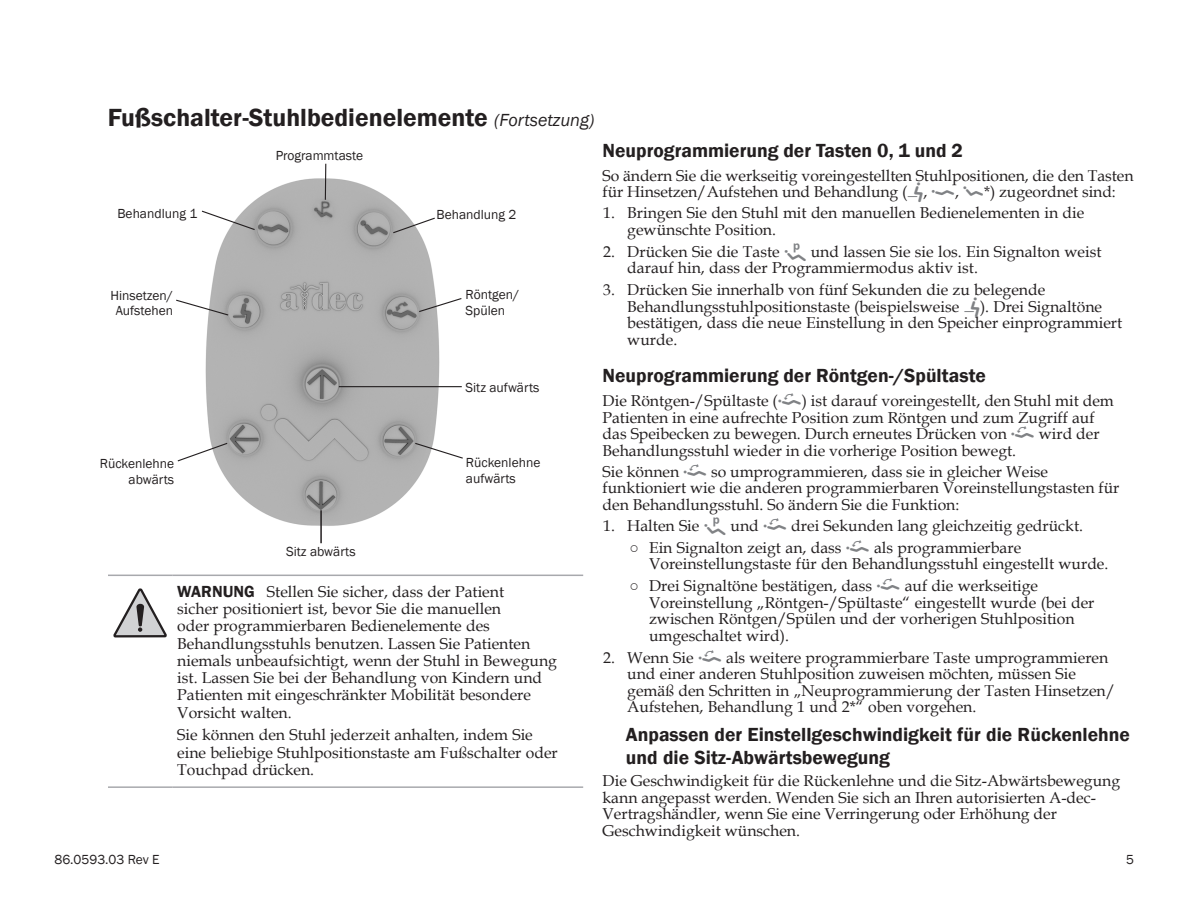
<style>
.page{position:relative;width:1188px;height:918px;background:#fff}
.page>*{position:absolute;margin:0;border:0;box-sizing:border-box;transform-origin:0 0}
.Heading_2{font:600 25.5px "Franklin Gothic";color:#231f20}
.Body_Numbered_-_star{font:600 19.5px/23.4px "Franklin Gothic";color:#231f20}
.Heading_3{font:600 19.5px "Franklin Gothic";color:#231f20}
.Warning_text{font:15.75px/17.2px "Book Antiqua";color:#231f20}
.Body_Text_-_2nd_Colu{font:15.75px/16.5px "Book Antiqua";color:#231f20}
.Body_Numbered{font:15.75px/16.5px "Book Antiqua";color:#231f20}
.Body_Numbered_-_star-2{font:15.75px/16.5px "Book Antiqua";color:#231f20}
.Callout{font:13.5px/15.8px "Franklin Gothic";color:#231f20;text-align:center}
.Callout_-_left{font:13.5px/15.8px "Franklin Gothic";color:#231f20}
.s1{font-weight:400;font-style:italic;font-size:18px}
.s2{font-family:"Franklin Gothic";font-weight:600;font-size:16.5px}
.s3{font-family:"Adec Touch Pad";color:#808285}
</style>
<div class="page">
<img style="left:205px;top:171px;width:241px;height:355px">
<svg style="left:392px;top:217px;width:44px;height:17px"></svg>
<svg style="left:176px;top:299px;width:54px;height:17px"></svg>
<svg style="left:418px;top:297px;width:44px;height:16px"></svg>
<svg style="left:201px;top:210px;width:55px;height:21px"></svg>
<svg style="left:414px;top:442px;width:49px;height:18px"></svg>
<hr style="left:173px;top:575px;width:410px;height:1px;background:#a8a9ad">
<hr style="left:173px;top:786px;width:410px;height:2px;background:#a8a9ad">
<hr style="left:108px;top:575px;width:65px;height:1px;background:#a8a9ad">
<hr style="left:108px;top:786px;width:65px;height:2px;background:#a8a9ad">
<svg style="left:114px;top:588px;width:52px;height:49px"></svg>
<hr style="left:325px;top:164px;width:1px;height:36px;background:#231f20">
<svg style="left:177px;top:442px;width:52px;height:20px"></svg>
<hr style="left:339px;top:386px;width:123px;height:1px;background:#231f20">
<hr style="left:320px;top:510px;width:2px;height:33px;background:#231f20">
<p class="Heading_2" style="left:108px;top:102px;width:488px">Fußschalter-Stuhlbedienelemente <span class="s1">(Fortsetzung)</span></p>
<p class="Callout" style="left:276px;top:148px;width:89px">Programmtaste</p>
<p class="Callout" style="left:118px;top:206px;width:81px">Behandlung 1</p>
<p class="Callout_-_left" style="left:437px;top:207px;width:81px">Behandlung 2</p>
<p class="Callout" style="left:110px;top:288px;width:64px">Hinsetzen/<br>Aufstehen</p>
<p class="Callout_-_left" style="left:465px;top:287px;width:55px">Röntgen/<br>Spülen</p>
<p class="Callout" style="left:465px;top:380px;width:75px">Sitz aufwärts</p>
<p class="Callout" style="left:100px;top:456px;width:76px;text-align:right">Rückenlehne abwärts</p>
<p class="Callout" style="left:466px;top:455px;width:76px;text-align:left">Rückenlehne aufwärts</p>
<p class="Callout" style="left:286px;top:544px;width:71px">Sitz abwärts</p>
<p class="Warning_text" style="left:177px;top:583px;width:381px"><span class="s2">WARNUNG</span> Stellen Sie sicher, dass der Patient<br>sicher positioniert ist, bevor Sie die manuellen<br>oder programmierbaren Bedienelemente des Behandlungsstuhls benutzen. Lassen Sie Patienten niemals unbeaufsichtigt, wenn der Stuhl in Bewegung ist. Lassen Sie bei der Behandlung von Kindern und Patienten mit eingeschränkter Mobilität besondere Vorsicht walten.</p>
<p class="Warning_text" style="left:177px;top:726px;width:382px">Sie können den Stuhl jederzeit anhalten, indem Sie eine beliebige Stuhlpositionstaste am Fußschalter oder<br>Touchpad drücken.</p>
<p class="Heading_3" style="left:603px;top:138px;width:362px">Neuprogrammierung der Tasten 0, 1 und 2</p>
<p class="Body_Text_-_2nd_Colu" style="left:603px;top:167px;width:532px">So ändern Sie die werkseitig voreingestellten Stuhlpositionen, die den Tasten für Hinsetzen/Aufstehen und Behandlung (<span class="s3">O</span>, <span class="s3">R</span>, <span class="s3">Q</span>*) zugeordnet sind:</p>
<p class="Warning_text" style="left:627px;top:204px;width:458px;line-height:16.5px;text-indent:-24px">1. Bringen Sie den Stuhl mit den manuellen Bedienelementen in die gewünschte Position.</p>
<p class="Warning_text" style="left:627px;top:243px;width:476px;line-height:16.5px;text-indent:-24px">2. Drücken Sie die Taste <span class="s3">P</span> und lassen Sie sie los. Ein Signalton weist darauf hin, dass der Programmiermodus aktiv ist.</p>
<p class="Warning_text" style="left:627px;top:281px;width:497px;line-height:16.5px;text-indent:-24px">3. Drücken Sie innerhalb von fünf Sekunden die zu belegende Behandlungsstuhlpositionstaste (beispielsweise <span class="s3">O</span>). Drei Signaltöne bestätigen, dass die neue Einstellung in den Speicher einprogrammiert wurde.</p>
<p class="Heading_3" style="left:603px;top:364px;width:385px">Neuprogrammierung der Röntgen-/Spültaste</p>
<p class="Body_Text_-_2nd_Colu" style="left:603px;top:392px;width:513px">Die Röntgen-/Spültaste (<span class="s3">S</span>) ist darauf voreingestellt, den Stuhl mit dem Patienten in eine aufrechte Position zum Röntgen und zum Zugriff auf das Speibecken zu bewegen. Durch erneutes Drücken von <span class="s3">S</span> wird der Behandlungsstuhl wieder in die vorherige Position bewegt.</p>
<p class="Body_Text_-_2nd_Colu" style="left:603px;top:463px;width:518px">Sie können <span class="s3">S</span> so umprogrammieren, dass sie in gleicher Weise funktioniert wie die anderen programmierbaren Voreinstellungstasten für den Behandlungsstuhl. So ändern Sie die Funktion:</p>
<p class="Warning_text" style="left:603px;top:517px;width:481px">1. Halten Sie <span class="s3">P</span> und <span class="s3">S</span> drei Sekunden lang gleichzeitig gedrückt.</p>
<p class="Body_Numbered_-_star-2" style="left:649px;top:539px;width:461px;text-indent:-20px">○ Ein Signalton zeigt an, dass <span class="s3">S</span> als programmierbare<br>Voreinstellungstaste für den Behandlungsstuhl eingestellt wurde.</p>
<p class="Body_Numbered" style="left:649px;top:577px;width:447px;text-indent:-20px">○ Drei Signaltöne bestätigen, dass <span class="s3">S</span> auf die werkseitige Voreinstellung „Röntgen-/Spültaste“ eingestellt wurde (bei der zwischen Röntgen/Spülen und der vorherigen Stuhlposition umgeschaltet wird).</p>
<p class="Warning_text" style="left:627px;top:649px;width:489px;line-height:16.5px;text-indent:-24px">2. Wenn Sie <span class="s3">S</span> als weitere programmierbare Taste umprogrammieren und einer anderen Stuhlposition zuweisen möchten, müssen Sie gemäß den Schritten in „Neuprogrammierung der Tasten Hinsetzen/ Aufstehen, Behandlung 1 und 2*“ oben vorgehen.</p>
<p class="Body_Numbered_-_star" style="left:626px;top:723px;width:506px">Anpassen der Einstellgeschwindigkeit für die Rückenlehne und die Sitz-Abwärtsbewegung</p>
<p class="Body_Text_-_2nd_Colu" style="left:603px;top:772px;width:519px">Die Geschwindigkeit für die Rückenlehne und die Sitz-Abwärtsbewegung kann angepasst werden. Wenden Sie sich an Ihren autorisierten A-dec-Vertragshändler, wenn Sie eine Verringerung oder Erhöhung der Geschwindigkeit wünschen.</p>
<p class="Callout" style="left:54px;top:852px;width:107px">86.0593.03 Rev E</p>
<p class="Callout" style="left:1126px;top:852px;width:9px">5</p>
</div>
